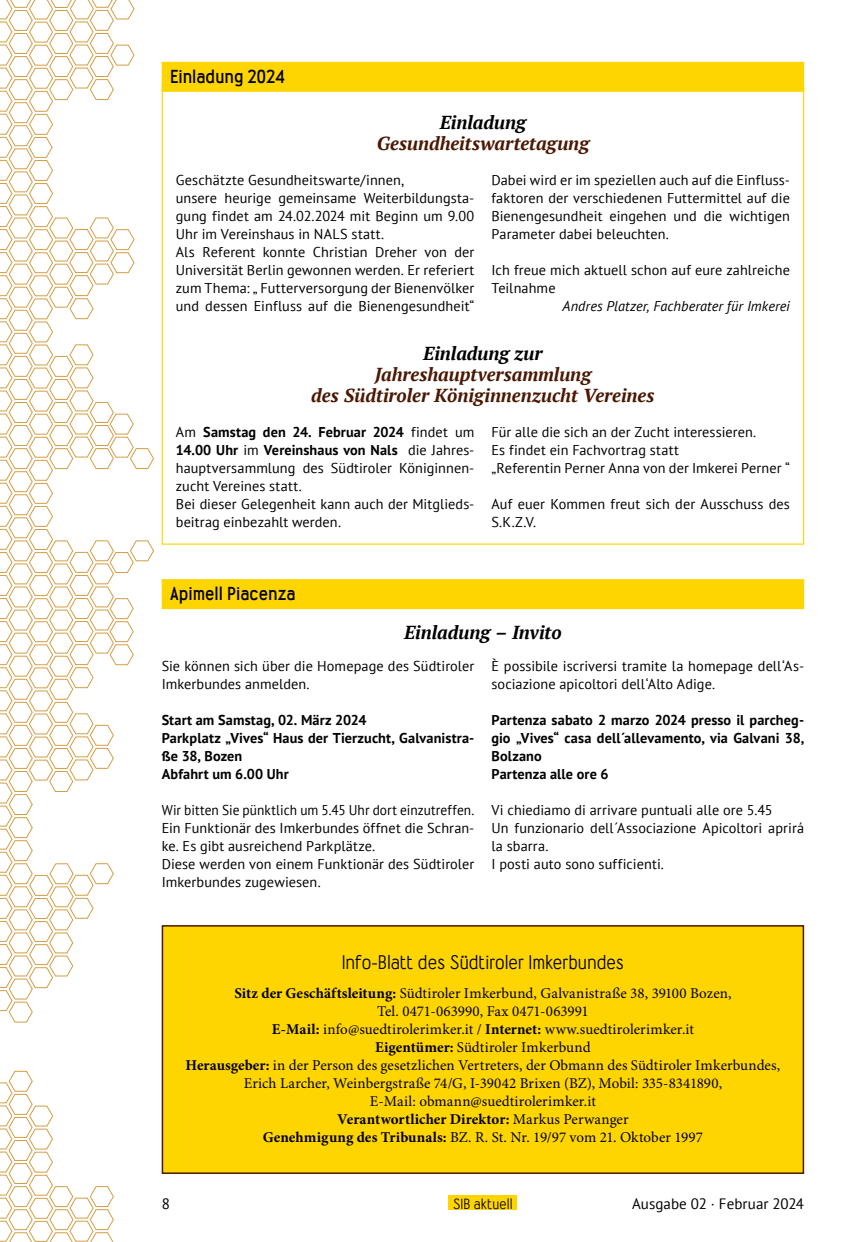
<style>
.page{position:relative;width:868px;height:1242px;background:#fff}
.page>*{position:absolute;margin:0;border:0;box-sizing:border-box;transform-origin:0 0}
.t1{font:italic 700 18.75px/21px "PT Serif";letter-spacing:-.005em;color:#4a1803;text-align:center}
.t2{font:italic 700 18.75px "PT Serif";letter-spacing:-.005em;color:#000}
.t3{font:18px "Wyvern";letter-spacing:-.01em;color:#000}
.t4{font:700 16.5px "Wyvern";color:#000}
.t5{font:15px/18px "Minion Pro";color:#000;text-align:center}
.t6{font:15px "PT Sans";color:#000}
.t7{font:14.25px/18px "PT Sans";letter-spacing:.005em;color:#000}
.t8{font:700 14.25px/18px "PT Sans";letter-spacing:.01em;color:#000}
.t9{font:14.25px/18px "PT Sans";letter-spacing:.005em;color:#000;scale:.94 1}
.t10{font:italic 14.25px "PT Sans";letter-spacing:.005em;color:#000}
.t11{font:13.5px "Wyvern";letter-spacing:.005em;color:#000}
.s1{font-weight:700}
</style>
<div class="page">
<div style="left:449px;top:1195px;width:68px;height:15px;background:#ffd500"></div>
<div style="left:162px;top:925px;width:642px;height:249px;background:#ffd500;border:2px solid #4a1803"></div>
<div style="left:162px;top:62px;width:642px;height:30px;background:#ffd500"></div>
<div style="left:162px;top:579px;width:642px;height:30px;background:#ffd500"></div>
<svg style="left:0;top:1070px;width:114px;height:172px"></svg>
<svg style="left:0;top:0;width:154px;height:1023px"></svg>
<p class="t4" style="left:170px;top:66px;width:116px">Einladung 2024</p>
<h1 class="t2" style="left:440px;top:110px;width:88px">Einladung</h1>
<h1 class="t1" style="left:376px;top:132px;width:214px">Gesundheitswartetagung</h1>
<p class="t7" style="left:176px;top:170px;width:300px">Geschätzte Gesundheitswarte/innen,<br>unsere heurige gemeinsame Weiterbildungsta&shy;gung findet am 24.02.2024 mit Beginn um 9.00<br>Uhr im Vereinshaus in NALS statt.<br>Als Referent konnte Christian Dreher von der Universität Berlin gewonnen werden. Er referiert zum Thema: „ Futterversorgung der Bienenvölker und dessen Einfluss auf die Bienengesundheit“</p>
<p class="t7" style="left:491px;top:170px;width:300px;text-align:justify">Dabei wird er im speziellen auch auf die Einfluss&shy;faktoren der verschiedenen Futtermittel auf die Bienengesundheit eingehen und die wichtigen Parameter dabei beleuchten.</p>
<p class="t7" style="left:491px;top:260px;width:300px">Ich freue mich aktuell schon auf eure zahlreiche<br>Teilnahme</p>
<p class="t10" style="left:562px;top:296px;width:229px">Andres Platzer, Fachberater für Imkerei</p>
<h1 class="t2" style="left:423px;top:341px;width:121px">Einladung zur</h1>
<h1 class="t1" style="left:311px;top:364px;width:345px">Jahreshauptversammlung<br>des Südtiroler Königinnenzucht Vereines</h1>
<p class="t7" style="left:176px;top:422px;width:300px">Am <span class="s1">Samstag den 24. Februar 2024</span> findet um <span class="s1">14.00 Uhr</span> im <span class="s1">Vereinshaus von Nals</span> die Jahres&shy;hauptversammlung des Südtiroler Königinnen&shy;zucht Vereines statt.<br>Bei dieser Gelegenheit kann auch der Mitglieds&shy;beitrag einbezahlt werden.</p>
<p class="t7" style="left:491px;top:422px;width:300px">Für alle die sich an der Zucht interessieren.<br>Es findet ein Fachvortrag statt<br>„Referentin Perner Anna von der Imkerei Perner “</p>
<p class="t7" style="left:491px;top:494px;width:300px">Auf euer Kommen freut sich der Ausschuss des<br>S.K.Z.V.</p>
<p class="t4" style="left:170px;top:583px;width:127px">Apimell Piacenza</p>
<h1 class="t2" style="left:404px;top:620px;width:159px">Einladung – Invito</h1>
<p class="t7" style="left:162px;top:656px;width:314px">Sie können sich über die Homepage des Südtiroler<br>Imkerbundes anmelden.</p>
<p class="t8" style="left:162px;top:710px;width:314px">Start am Samstag, 02. März 2024<br>Parkplatz „Vives“ Haus der Tierzucht, Galvanistra&shy;ße 38, Bozen<br>Abfahrt um 6.00 Uhr</p>
<p class="t9" style="left:162px;top:800px;width:334px">Wir bitten Sie pünktlich um 5.45 Uhr dort einzutreffen.<br>Ein Funktionär des Imkerbundes öffnet die Schran&shy;ke. Es gibt ausreichend Parkplätze.<br>Diese werden von einem Funktionär des Südtiroler Imkerbundes zugewiesen.</p>
<p class="t7" style="left:491px;top:656px;width:314px">È possibile iscriversi tramite la homepage dell‘As&shy;sociazione apicoltori dell‘Alto Adige.</p>
<p class="t8" style="left:491px;top:710px;width:314px">Partenza sabato 2 marzo 2024 presso il parcheg&shy;gio „Vives“ casa dell´allevamento, via Galvani 38,<br>Bolzano<br>Partenza alle ore 6</p>
<p class="t7" style="left:491px;top:800px;width:314px">Vi chiediamo di arrivare puntuali alle ore 5.45<br>Un funzionario dell´Associazione Apicoltori aprirá la sbarra.<br>I posti auto sono sufficienti.</p>
<p class="t3" style="left:342px;top:951px;width:284px">Info-Blatt des Südtiroler Imkerbundes</p>
<p class="t5" style="left:185px;top:984px;width:596px"><span class="s1">Sitz der Geschäftsleitung:</span> Südtiroler Imkerbund, Galvanistraße 38, 39100 Bozen,<br>Tel. 0471-063990, Fax 0471-063991<br><span class="s1">E-Mail:</span> info@suedtirolerimker.it / <span class="s1">Internet:</span> www.suedtirolerimker.it<br><span class="s1">Eigentümer:</span> Südtiroler Imkerbund<br><span class="s1">Herausgeber:</span> in der Person des gesetzlichen Vertreters, der Obmann des Südtiroler Imkerbundes, Erich Larcher, Weinbergstraße 74/G, I-39042 Brixen (BZ), Mobil: 335-8341890,<br>E-Mail: obmann@suedtirolerimker.it<br><span class="s1">Verantwortlicher Direktor:</span> Markus Perwanger<br><span class="s1">Genehmigung des Tribunals:</span> BZ. R. St. Nr. 19/97 vom 21. Oktober 1997</p>
<p class="t6" style="left:162px;top:1193px;width:10px">8</p>
<p class="t11" style="left:453px;top:1195px;width:61px">SIB aktuell</p>
<p class="t6" style="left:632px;top:1193px;width:174px">Ausgabe 02 · Februar 2024</p>
</div>
